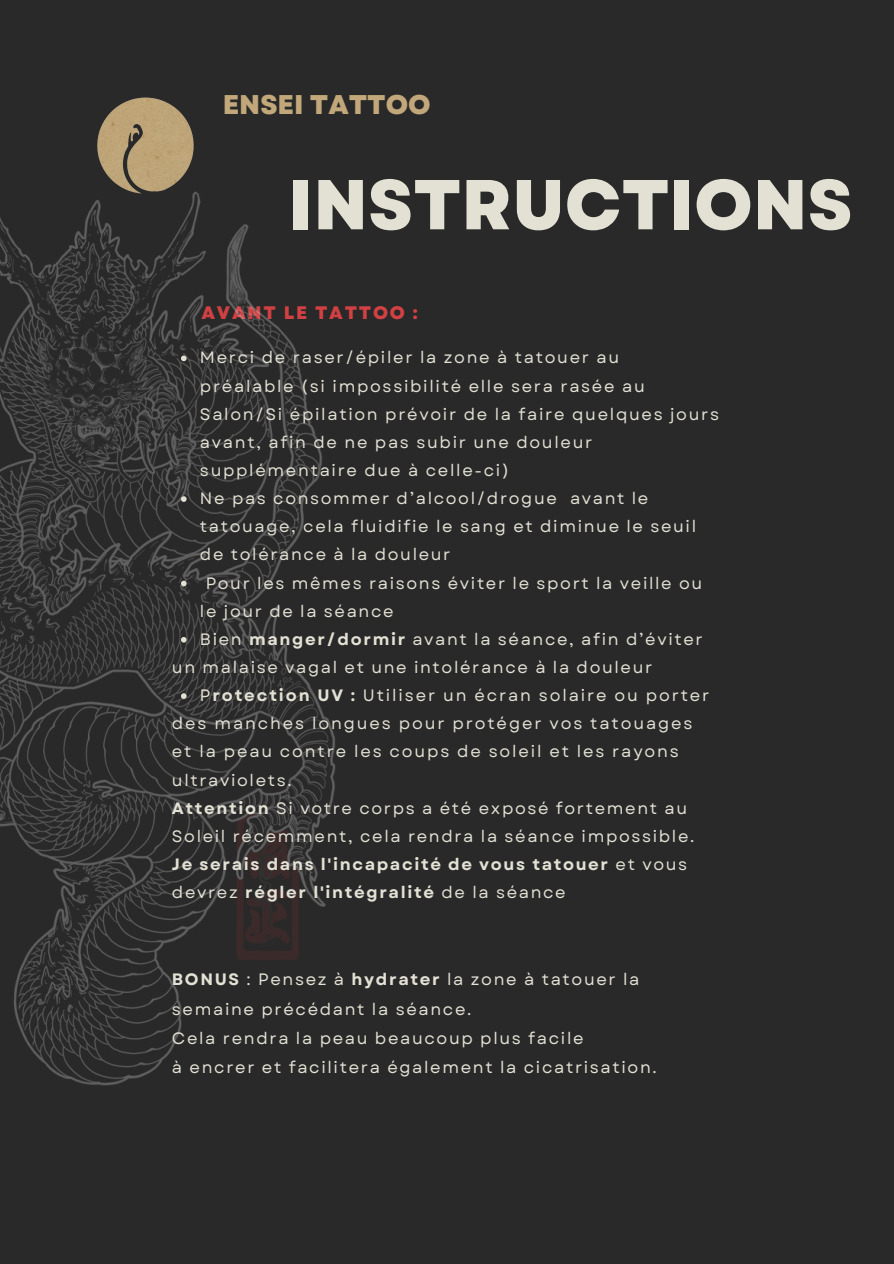
<style>
.page{position:relative;width:894px;height:1264px;background:#fff}
.page>*{position:absolute;margin:0;border:0;box-sizing:border-box;transform-origin:0 0}
.t1{font:800 70.35px "Garet";color:#e3e1d4}
.t2{font:800 27px "Garet";color:#c1a77a}
.t3{font:800 18.15px "Garet";letter-spacing:.1em;color:#d14043}
.t4{font:16.5px/29.2px "Garet";letter-spacing:.1em;color:#e3e1d4}
.t5{font:700 16.5px "Garet";letter-spacing:.1em;color:#e3e1d4}
.s1{font-weight:700}
.s2{font-weight:400}
</style>
<div class="page">
<div style="left:0;top:0;width:893px;height:1263px;background:#292929"></div>
<img style="left:0;top:202px;width:335px;height:884px">
<svg style="left:181px;top:355px;width:5px;height:6px"></svg>
<svg style="left:181px;top:496px;width:5px;height:6px"></svg>
<svg style="left:181px;top:580px;width:5px;height:6px"></svg>
<svg style="left:181px;top:637px;width:5px;height:5px"></svg>
<svg style="left:181px;top:693px;width:5px;height:6px"></svg>
<img style="left:95px;top:97px;width:106px;height:105px">
<h2 class="t2" style="left:223px;top:85px;width:209px">ENSEI TATTOO</h2>
<h1 class="t1" style="left:288px;top:154px;width:565px">INSTRUCTIONS</h1>
<p class="t3" style="left:201px;top:299px;width:218px">AVANT LE TATTOO :</p>
<p class="t4" style="left:200px;top:343px;width:420px">Merci de raser/épiler la zone à tatouer au</p>
<p class="t4" style="left:200px;top:371px;width:446px">préalable (si impossibilité elle sera rasée au</p>
<p class="t4" style="left:200px;top:399px;width:520px">Salon/Si épilation prévoir de la faire quelques jours</p>
<p class="t4" style="left:200px;top:427px;width:394px">avant, afin de ne pas subir une douleur</p>
<p class="t4" style="left:200px;top:455px;width:310px">supplémentaire due à celle-ci)</p>
<p class="t4" style="left:200px;top:484px;width:450px">Ne pas consommer d’alcool/drogue avant le</p>
<p class="t4" style="left:200px;top:512px;width:497px">tatouage, cela fluidifie le sang et diminue le seuil</p>
<p class="t4" style="left:200px;top:540px;width:252px">de tolérance à la douleur</p>
<p class="t4" style="left:206px;top:568px;width:498px">Pour les mêmes raisons éviter le sport la veille ou</p>
<p class="t4" style="left:200px;top:596px;width:195px">le jour de la séance</p>
<p class="t4" style="left:200px;top:624px;width:504px">Bien <span class="s1">manger/dormir</span> avant la séance, afin d’éviter</p>
<p class="t4" style="left:172px;top:652px;width:481px">un malaise vagal et une intolérance à la douleur</p>
<p class="t4" style="left:200px;top:680px;width:511px">P<span class="s1">rotection UV :</span> Utiliser un écran solaire ou porter</p>
<p class="t4" style="left:172px;top:709px;width:522px">des manches longues pour protéger vos tatouages</p>
<p class="t4" style="left:172px;top:737px;width:508px">et la peau contre les coups de soleil et les rayons</p>
<p class="t4" style="left:172px;top:765px;width:121px">ultraviolets.</p>
<p class="t4" style="left:172px;top:793px;width:516px"><span class="s1">Attention</span> Si votre corps a été exposé fortement au</p>
<p class="t4" style="left:172px;top:821px;width:523px">Soleil récemment, cela rendra la séance impossible.</p>
<p class="t5" style="left:172px;top:852px;width:516px">Je serais dans l'incapacité de vous tatouer <span class="s2">et vous</span></p>
<p class="t5" style="left:172px;top:880px;width:395px"><span class="s2">devrez</span> régler l'intégralité <span class="s2">de la séance</span></p>
<p class="t4" style="left:172px;top:965px;width:486px"><span class="s1">BONUS</span> : Pensez à <span class="s1">hydrater</span> la zone à tatouer la semaine précédant la séance.<br>Cela rendra la peau beaucoup plus facile<br>à encrer et facilitera également la cicatrisation.</p>
</div>
